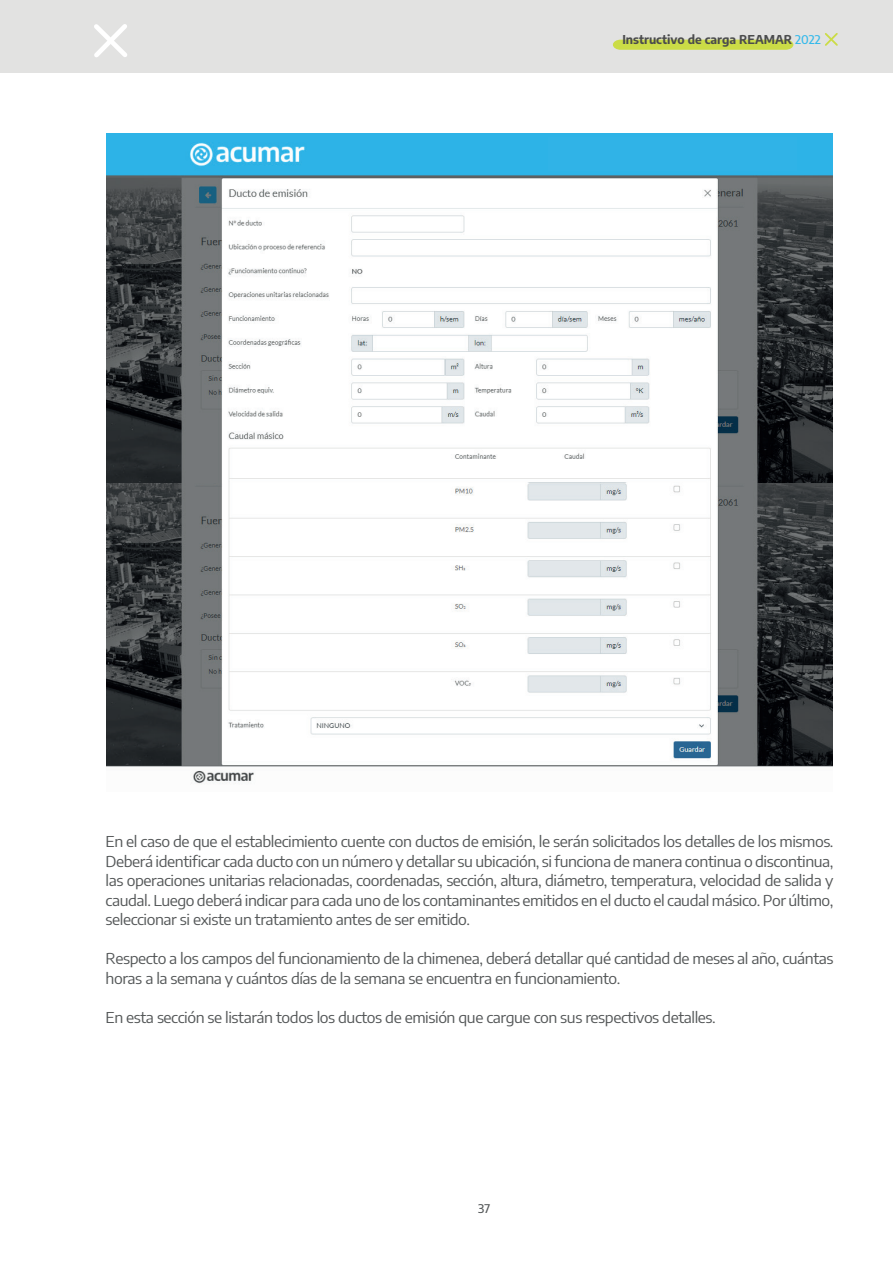
<style>
.page{position:relative;width:893px;height:1263px;background:#fff}
.page>*{position:absolute;margin:0;border:0;box-sizing:border-box;transform-origin:0 0}
.t1{font:15px/19.5px "Encode Sans";letter-spacing:-.03em;color:#545758;text-align:justify;scale:1.05 1}
.t2{font:700 12px "Encode Sans";color:#4b4c4d}
.t3{font:500 12px "Encode Sans";color:#545758}
.s1{font-weight:500;color:#33b9eb}
</style>
<div class="page">
<img style="left:107px;top:133px;width:726px;height:351px">
<img style="left:107px;top:484px;width:726px;height:300px">
<div style="left:548px;top:137px;width:248px;height:34px;background:#30b3e7"></div>
<div style="left:0;top:0;width:893px;height:72px;background:#e2e2e1"></div>
<svg style="left:613px;top:40px;width:180px;height:10px;background:#cbdc4b"></svg>
<svg style="left:94px;top:24px;width:33px;height:33px"></svg>
<svg style="left:825px;top:33px;width:13px;height:13px"></svg>
<p class="t2" style="left:622px;top:31px;width:200px">Instructivo de carga REAMAR <span class="s1">2022</span></p>
<p class="t1" style="left:106px;top:831px;width:695px">En el caso de que el establecimiento cuente con ductos de emisión, le serán solicitados los detalles de los mismos.<br>Deberá identificar cada ducto con un número y detallar su ubicación, si funciona de manera continua o discontinua, las operaciones unitarias relacionadas, coordenadas, sección, altura, diámetro, temperatura, velocidad de salida y caudal. Luego deberá indicar para cada uno de los contaminantes emitidos en el ducto el caudal másico. Por último, seleccionar si existe un tratamiento antes de ser emitido.</p>
<p class="t1" style="left:106px;top:948px;width:695px">Respecto a los campos del funcionamiento de la chimenea, deberá detallar qué cantidad de meses al año, cuántas horas a la semana y cuántos días de la semana se encuentra en funcionamiento.</p>
<p class="t1" style="left:106px;top:1007px;width:583px">En esta sección se listarán todos los ductos de emisión que cargue con sus respectivos detalles.</p>
<p class="t3" style="left:478px;top:1200px;width:13px">37</p>
</div>
